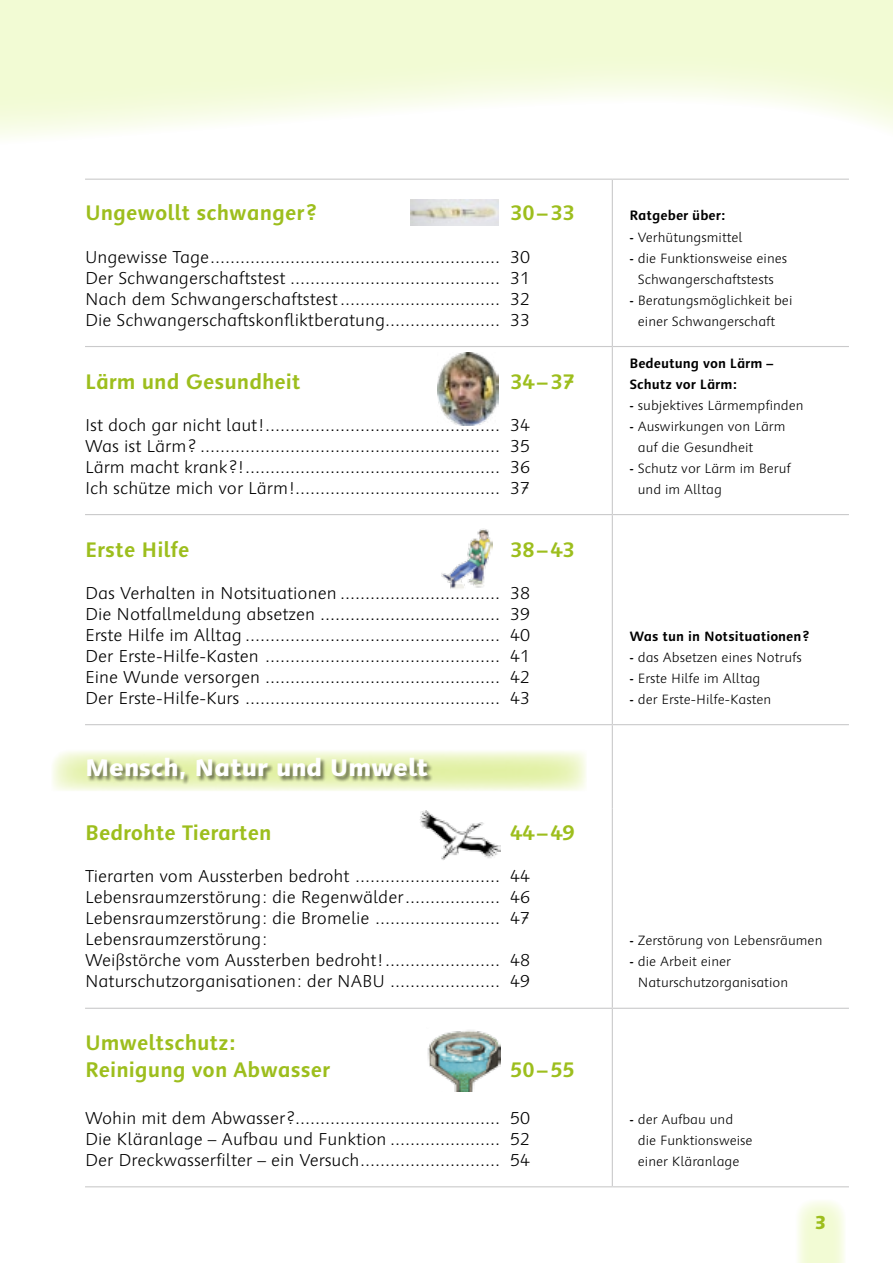
<style>
.page{position:relative;width:893px;height:1263px;background:#fff}
.page>*{position:absolute;margin:0;border:0;box-sizing:border-box;transform-origin:0 0}
.t1{font:24px "Syntax Schul CV Heavy";color:#fff}
._66_Kapitelüberschri{font:700 21px/27px "Syntax Schul CV";color:#9dbe1d}
._80_Pagina{font:18.75px "Syntax Schul CV Heavy";color:#9dbe1d}
._67_Seitenüberschrif{font:17.25px "Syntax Schul CV Light";color:#000}
.t2{font:13.5px/21px "Syntax Schul CV Light";color:#000}
._69_Liste{font:700 13.5px/21px "Syntax Schul CV";color:#000}
.s1{font-family:"Schulbuch CV Berlin Rounded"}
</style>
<div class="page">
<svg style="left:0;top:0;width:893px;height:179px"></svg>
<svg style="left:798px;top:1201px;width:47px;height:62px;background:#f4fbde"></svg>
<hr style="left:85px;top:179px;width:527px;height:1px;background:#cacacb">
<hr style="left:612px;top:179px;width:237px;height:1px;background:#cacacb">
<hr style="left:612px;top:180px;width:1px;height:166px;background:#cacacb">
<hr style="left:85px;top:346px;width:527px;height:1px;background:#cacacb">
<hr style="left:612px;top:346px;width:237px;height:1px;background:#cacacb">
<hr style="left:612px;top:347px;width:1px;height:167px;background:#cacacb">
<hr style="left:85px;top:514px;width:527px;height:1px;background:#cacacb">
<hr style="left:612px;top:514px;width:237px;height:1px;background:#cacacb">
<hr style="left:612px;top:515px;width:1px;height:209px;background:#cacacb">
<hr style="left:85px;top:724px;width:527px;height:1px;background:#cacacb">
<hr style="left:612px;top:724px;width:237px;height:1px;background:#cacacb">
<hr style="left:612px;top:725px;width:1px;height:84px;background:#cacacb">
<hr style="left:612px;top:809px;width:1px;height:199px;background:#cacacb">
<hr style="left:85px;top:1008px;width:527px;height:1px;background:#cacacb">
<hr style="left:612px;top:1008px;width:237px;height:1px;background:#cacacb">
<hr style="left:612px;top:1009px;width:1px;height:177px;background:#cacacb">
<hr style="left:85px;top:1186px;width:527px;height:1px;background:#cacacb">
<hr style="left:612px;top:1186px;width:237px;height:1px;background:#cacacb">
<img style="left:411px;top:199px;width:88px;height:26px">
<img style="left:438px;top:353px;width:60px;height:72px">
<img style="left:441px;top:528px;width:52px;height:61px">
<svg style="left:52px;top:751px;width:534px;height:40px;background:#eff6ce"></svg>
<div style="left:87px;top:757px;width:347px;height:28px;background:#000;opacity:.5"></div>
<img style="left:420px;top:811px;width:81px;height:49px">
<img style="left:427px;top:1030px;width:73px;height:62px">
<p class="_66_Kapitelüberschri" style="left:85px;top:199px;width:234px">Ungewollt schwanger?</p>
<p class="_66_Kapitelüberschri" style="left:510px;top:199px;width:66px">30–33</p>
<p class="_67_Seitenüberschrif" style="left:85px;top:246px;width:447px">Ungewisse Tage.......................................................... 30</p>
<p class="_67_Seitenüberschrif" style="left:85px;top:267px;width:447px">Der Schwangerschaftstest .......................................... 31</p>
<p class="_67_Seitenüberschrif" style="left:85px;top:288px;width:447px">Nach dem Schwangerschaftstest................................ 32</p>
<p class="_67_Seitenüberschrif" style="left:85px;top:309px;width:447px">Die Schwangerschaftskonfliktberatung....................... 33</p>
<p class="_66_Kapitelüberschri" style="left:85px;top:368px;width:217px">Lärm und Gesundheit</p>
<p class="_66_Kapitelüberschri" style="left:510px;top:368px;width:66px">34–37</p>
<p class="_67_Seitenüberschrif" style="left:85px;top:414px;width:447px">Ist doch gar nicht laut!............................................... 34</p>
<p class="_67_Seitenüberschrif" style="left:85px;top:435px;width:447px">Was ist Lärm? ............................................................ 35</p>
<p class="_67_Seitenüberschrif" style="left:85px;top:456px;width:447px">Lärm macht krank?!................................................... 36</p>
<p class="_67_Seitenüberschrif" style="left:85px;top:477px;width:447px">Ich schütze mich vor Lärm!......................................... 37</p>
<p class="_66_Kapitelüberschri" style="left:85px;top:536px;width:106px">Erste Hilfe</p>
<p class="_66_Kapitelüberschri" style="left:510px;top:536px;width:66px">38–43</p>
<p class="_67_Seitenüberschrif" style="left:85px;top:582px;width:447px">Das Verhalten in Notsituationen ................................ 38</p>
<p class="_67_Seitenüberschrif" style="left:85px;top:603px;width:447px">Die Notfallmeldung absetzen .................................... 39</p>
<p class="_67_Seitenüberschrif" style="left:85px;top:624px;width:447px">Erste Hilfe im Alltag ................................................... 40</p>
<p class="_67_Seitenüberschrif" style="left:85px;top:645px;width:447px">Der Erste-Hilfe-Kasten ............................................... 41</p>
<p class="_67_Seitenüberschrif" style="left:85px;top:666px;width:447px">Eine Wunde versorgen ............................................... 42</p>
<p class="_67_Seitenüberschrif" style="left:85px;top:687px;width:447px">Der Erste-Hilfe-Kurs ................................................... 43</p>
<p class="t1" style="left:85px;top:752px;width:345px">Mensch, Natur und Umwelt</p>
<p class="_66_Kapitelüberschri" style="left:85px;top:819px;width:188px">Bedrohte Tierarten</p>
<p class="_66_Kapitelüberschri" style="left:510px;top:819px;width:66px">44–49</p>
<p class="_67_Seitenüberschrif" style="left:85px;top:866px;width:447px">Tierarten vom Aussterben bedroht ............................. 44</p>
<p class="_67_Seitenüberschrif" style="left:85px;top:887px;width:447px">Lebensraumzerstörung: die Regenwälder................... 46</p>
<p class="_67_Seitenüberschrif" style="left:85px;top:908px;width:447px">Lebensraumzerstörung: die Bromelie ......................... 47</p>
<p class="_67_Seitenüberschrif" style="left:85px;top:929px;width:184px">Lebensraumzerstörung:</p>
<p class="_67_Seitenüberschrif" style="left:85px;top:950px;width:447px">Weißstörche vom Aussterben bedroht!....................... 48</p>
<p class="_67_Seitenüberschrif" style="left:85px;top:971px;width:447px">Naturschutzorganisationen: der NABU ...................... 49</p>
<p class="_66_Kapitelüberschri" style="left:85px;top:1029px;width:247px">Umweltschutz:<br>Reinigung von Abwasser</p>
<p class="_66_Kapitelüberschri" style="left:510px;top:1056px;width:66px">50–55</p>
<p class="_67_Seitenüberschrif" style="left:85px;top:1108px;width:447px">Wohin mit dem Abwasser?......................................... 50</p>
<p class="_67_Seitenüberschrif" style="left:85px;top:1129px;width:447px">Die Kläranlage – Aufbau und Funktion ...................... 52</p>
<p class="_67_Seitenüberschrif" style="left:85px;top:1150px;width:447px">Der Dreckwasserfilter – ein Versuch............................ 54</p>
<p class="_69_Liste" style="left:629px;top:205px;width:98px">Ratgeber über:</p>
<p class="t2" style="left:629px;top:226px;width:115px"><span class="s1">-</span> Verhütungsmittel</p>
<p class="t2" style="left:629px;top:247px;width:159px;text-align:center"><span class="s1">-</span> die Funktionsweise eines<br>Schwangerschaftstests</p>
<p class="t2" style="left:638px;top:289px;width:156px;text-indent:-9px"><span class="s1">-</span> Beratungsmöglichkeit bei einer Schwangerschaft</p>
<p class="_69_Liste" style="left:629px;top:352px;width:145px">Bedeutung von Lärm –<br>Schutz vor Lärm:</p>
<p class="t2" style="left:629px;top:394px;width:176px"><span class="s1">-</span> subjektives Lärmempfinden</p>
<p class="t2" style="left:638px;top:415px;width:149px;text-indent:-9px"><span class="s1">-</span> Auswirkungen von Lärm auf die Gesundheit</p>
<p class="t2" style="left:638px;top:457px;width:154px;text-indent:-9px"><span class="s1">-</span> Schutz vor Lärm im Beruf und im Alltag</p>
<p class="_69_Liste" style="left:629px;top:625px;width:182px">Was tun in Notsituationen?</p>
<p class="t2" style="left:629px;top:647px;width:174px"><span class="s1">-</span> das Absetzen eines Notrufs</p>
<p class="t2" style="left:629px;top:668px;width:133px"><span class="s1">-</span> Erste Hilfe im Alltag</p>
<p class="t2" style="left:629px;top:689px;width:144px"><span class="s1">-</span> der Erste-Hilfe-Kasten</p>
<p class="t2" style="left:629px;top:930px;width:195px"><span class="s1">-</span> Zerstörung von Lebensräumen</p>
<p class="t2" style="left:638px;top:951px;width:152px;text-indent:-9px"><span class="s1">-</span> die Arbeit einer<br>Naturschutzorganisation</p>
<p class="t2" style="left:638px;top:1109px;width:116px;text-indent:-9px"><span class="s1">-</span> der Aufbau und die Funktionsweise einer Kläranlage</p>
<p class="_80_Pagina" style="left:814px;top:1210px;width:14px">3</p>
</div>
